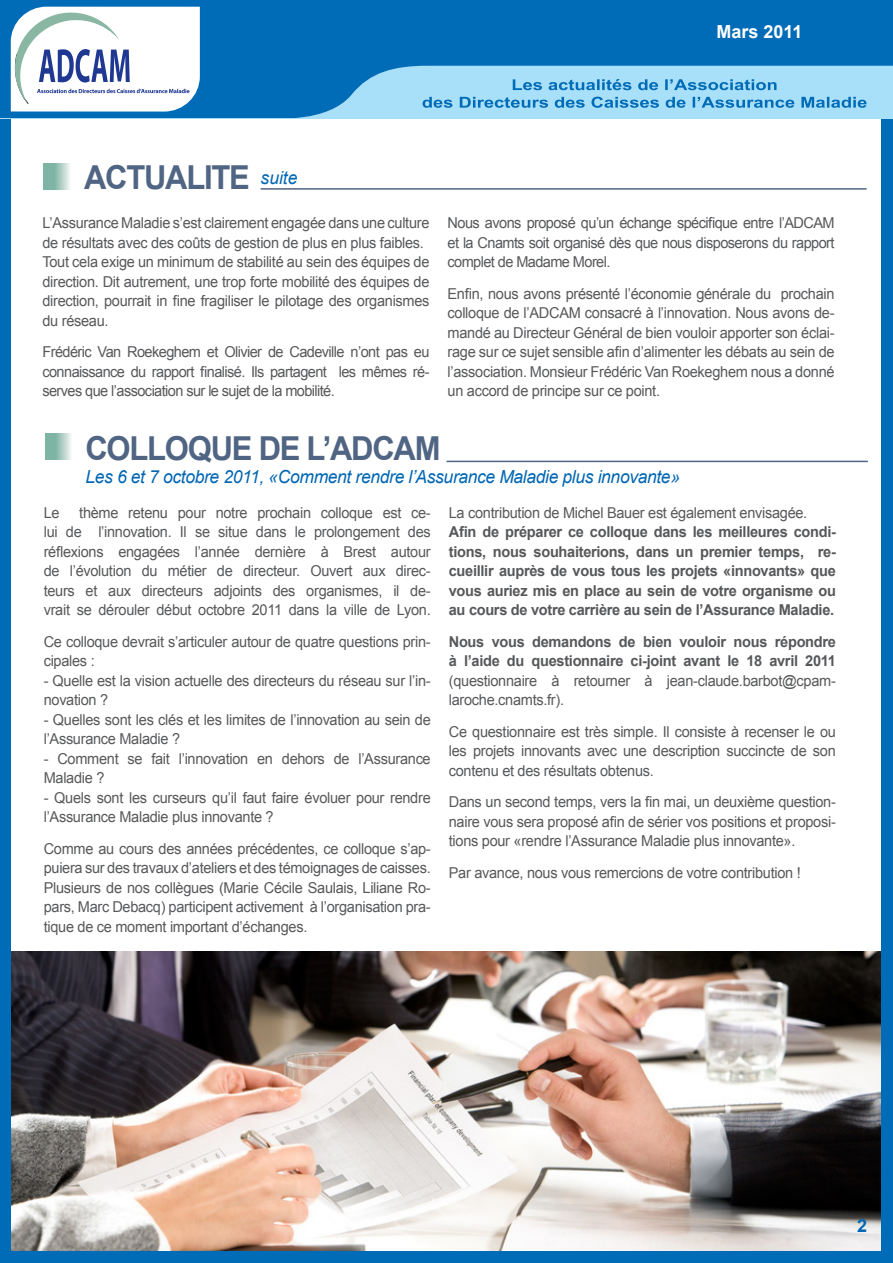
<style>
.page{position:relative;width:893px;height:1263px;background:#fff}
.page>*{position:absolute;margin:0;border:0;box-sizing:border-box;transform-origin:0 0}
.t1{font:700 33px "Arial";letter-spacing:-.04em;color:#506583;scale:.94 1}
.t2{font:italic 18px "Arial";letter-spacing:-.02em;color:#0166b3}
.t3{font:700 18px "Arial";color:#fff}
.t4{font:700 18px "Arial";color:#0166b3}
.t5{font:15px/19.5px "Arial";letter-spacing:-.02em;color:#57585a;text-align:justify}
.t6{font:700 15px/19.5px "Arial";letter-spacing:-.02em;color:#57585a;text-align:justify}
.s1{font-weight:400}
</style>
<div class="page">
<img style="left:11px;top:951px;width:870px;height:300px">
<div style="left:881px;top:118px;width:12px;height:1144px;background:#006bb6"></div>
<div style="left:0;top:112px;width:11px;height:1151px;background:#006bb6"></div>
<div style="left:6px;top:1251px;width:887px;height:12px;background:#006bb6"></div>
<svg style="left:0;top:0;width:893px;height:118px;fill:#006bb6"></svg>
<svg style="left:11px;top:7px;width:189px;height:105px"></svg>
<svg style="left:423px;top:97px;width:444px;height:11px"></svg>
<svg style="left:513px;top:79px;width:263px;height:11px"></svg>
<hr style="left:261px;top:188px;width:605px;height:2px;background:#506583">
<svg style="left:44px;top:163px;width:26px;height:27px"></svg>
<hr style="left:446px;top:461px;width:422px;height:1px;background:#506583">
<svg style="left:45px;top:433px;width:26px;height:27px"></svg>
<p class="t3" style="left:716px;top:20px;width:88px">Mars 2011</p>
<p class="t1" style="left:84px;top:156px;width:178px">ACTUALITE</p>
<p class="t2" style="left:261px;top:166px;width:38px">suite</p>
<p class="t5" style="left:42px;top:213px;width:389px">L’Assurance Maladie s’est clairement engagée dans une culture de résultats avec des coûts de gestion de plus en plus faibles.</p>
<p class="t5" style="left:42px;top:252px;width:389px">Tout cela exige un minimum de stabilité au sein des équipes de direction. Dit autrement, une trop forte mobilité des équipes de direction, pourrait in fine fragiliser le pilotage des organismes du réseau.</p>
<p class="t5" style="left:42px;top:342px;width:389px">Frédéric Van Roekeghem et Olivier de Cadeville n’ont pas eu connaissance du rapport finalisé. Ils partagent les mêmes ré&shy;serves que l’association sur le sujet de la mobilité.</p>
<p class="t5" style="left:448px;top:213px;width:389px">Nous avons proposé qu’un échange spécifique entre l’ADCAM et la Cnamts soit organisé dès que nous disposerons du rapport complet de Madame Morel.</p>
<p class="t5" style="left:448px;top:284px;width:389px">Enfin, nous avons présenté l’économie générale du prochain colloque de l’ADCAM consacré à l’innovation. Nous avons de&shy;mandé au Directeur Général de bien vouloir apporter son éclai&shy;rage sur ce sujet sensible afin d’alimenter les débats au sein de l’association. Monsieur Frédéric Van Roekeghem nous a donné un accord de principe sur ce point.</p>
<p class="t1" style="left:85px;top:426px;width:379px">COLLOQUE DE L’ADCAM</p>
<p class="t2" style="left:85px;top:465px;width:596px">Les 6 et 7 octobre 2011, «Comment rendre l’Assurance Maladie plus innovante»</p>
<p class="t5" style="left:44px;top:503px;width:389px;text-indent:36px">thème retenu pour notre prochain colloque est ce&shy;lui de l’innovation. Il se situe dans le prolongement des réflexions engagées l’année dernière à Brest autour de l’évolution du métier de directeur. Ouvert aux direc&shy;teurs et aux directeurs adjoints des organismes, il de&shy;vrait se dérouler début octobre 2011 dans la ville de Lyon.</p>
<p class="t5" style="left:44px;top:632px;width:389px">Ce colloque devrait s’articuler autour de quatre questions prin&shy;cipales :</p>
<p class="t5" style="left:44px;top:671px;width:389px">- Quelle est la vision actuelle des directeurs du réseau sur l’in&shy;novation ?</p>
<p class="t5" style="left:44px;top:710px;width:389px">- Quelles sont les clés et les limites de l’innovation au sein de l’Assurance Maladie ?</p>
<p class="t5" style="left:44px;top:749px;width:388px">- Comment se fait l’innovation en dehors de l’Assurance<br>Maladie ?</p>
<p class="t5" style="left:44px;top:788px;width:389px">- Quels sont les curseurs qu’il faut faire évoluer pour rendre l’Assurance Maladie plus innovante ?</p>
<p class="t5" style="left:44px;top:839px;width:389px">Comme au cours des années précédentes, ce colloque s’ap&shy;puiera sur des travaux d’ateliers et des témoignages de caisses.<br>Plusieurs de nos collègues (Marie Cécile Saulais, Liliane Ro&shy;pars, Marc Debacq) participent activement à l’organisation pra&shy;tique de ce moment important d’échanges.</p>
<p class="t5" style="left:44px;top:503px;width:17px">Le</p>
<p class="t5" style="left:449px;top:503px;width:360px">La contribution de Michel Bauer est également envisagée.</p>
<p class="t6" style="left:449px;top:523px;width:389px">Afin de préparer ce colloque dans les meilleures condi&shy;tions, nous souhaiterions, dans un premier temps, re&shy;cueillir auprès de vous tous les projets «innovants» que vous auriez mis en place au sein de votre organisme ou au cours de votre carrière au sein de l’Assurance Maladie.</p>
<p class="t6" style="left:449px;top:632px;width:389px">Nous vous demandons de bien vouloir nous répondre à l’aide du questionnaire ci-joint avant le 18 avril 2011 <span class="s1">(questionnaire à retourner à jean-claude.barbot@cpam&shy;laroche.cnamts.fr).</span></p>
<p class="t5" style="left:449px;top:722px;width:389px">Ce questionnaire est très simple. Il consiste à recenser le ou les projets innovants avec une description succincte de son contenu et des résultats obtenus.</p>
<p class="t5" style="left:449px;top:792px;width:389px">Dans un second temps, vers la fin mai, un deuxième question&shy;naire vous sera proposé afin de sérier vos positions et proposi&shy;tions pour «rendre l’Assurance Maladie plus innovante».</p>
<p class="t5" style="left:449px;top:863px;width:353px">Par avance, nous vous remercions de votre contribution !</p>
<p class="t4" style="left:857px;top:1214px;width:12px">2</p>
</div>
